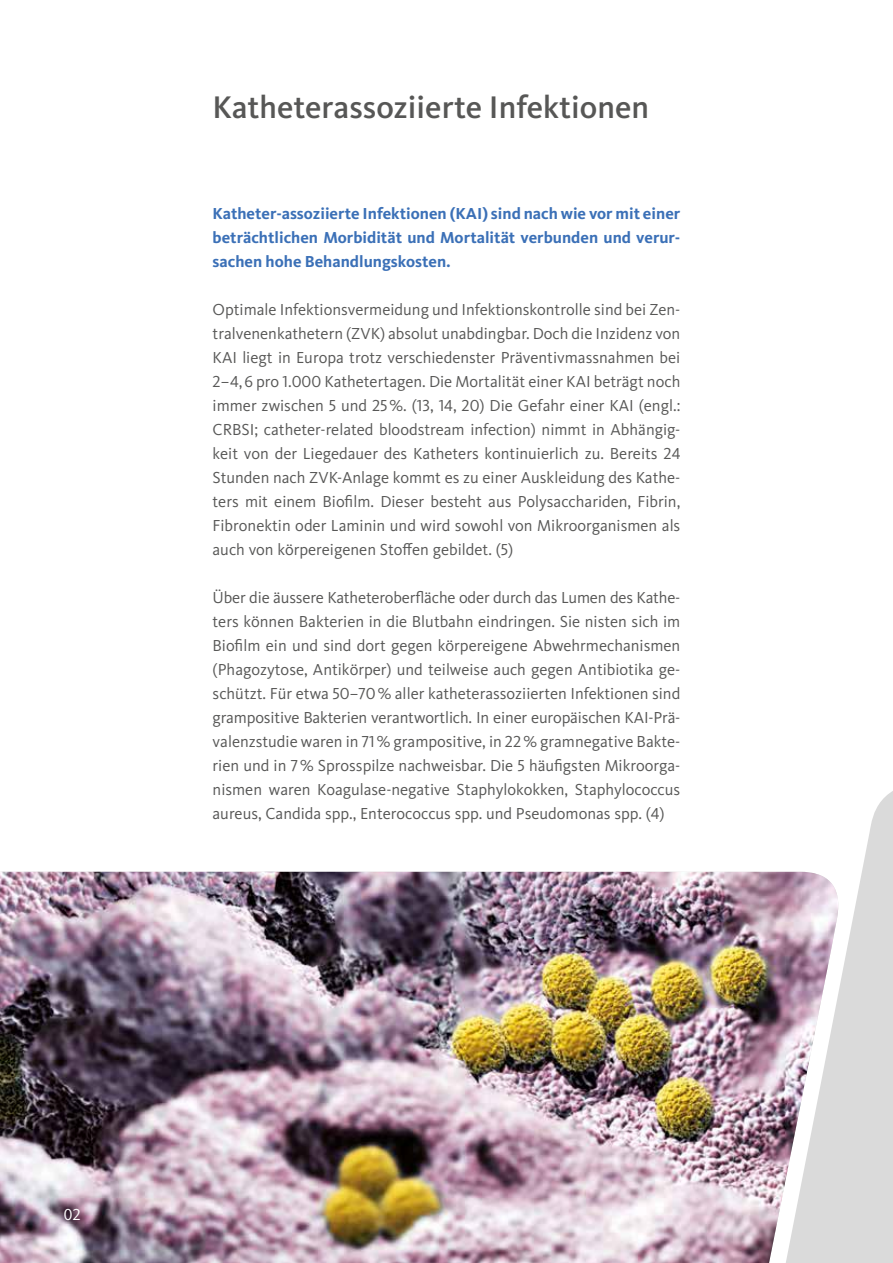
<style>
.page{position:relative;width:893px;height:1263px;background:#fff}
.page>*{position:absolute;margin:0;border:0;box-sizing:border-box;transform-origin:0 0}
.t1{font:500 32.4px "Kievit OT";color:#575756}
.t2{font:16.5px/24px "Kievit OT";color:#575756;text-align:justify}
.t3{font:700 16.5px/24px "Kievit OT";color:#3b70b7;text-align:justify}
.t4{font:16.5px "Kievit OT";color:#fff}
</style>
<div class="page">
<svg style="left:724px;top:791px;width:169px;height:472px;fill:#dadada"></svg>
<img style="left:0;top:872px;width:840px;height:391px">
<h1 class="t1" style="left:213px;top:88px;width:438px">Katheterassoziierte Infektionen</h1>
<p class="t3" style="left:213px;top:201px;width:469px">Katheter-assoziierte Infektionen (KAI) sind nach wie vor mit einer beträchtlichen Morbidität und Mortalität verbunden und verur&shy;sachen hohe Behandlungskosten.</p>
<p class="t2" style="left:213px;top:297px;width:469px">Optimale Infektionsvermeidung und Infektionskontrolle sind bei Zen&shy;tralvenenkathetern (ZVK) absolut unabdingbar. Doch die Inzidenz von KAI liegt in Europa trotz verschiedenster Präventivmassnahmen bei 2–4,6 pro 1.000 Kathetertagen. Die Mortalität einer KAI beträgt noch immer zwischen 5 und 25%. (13, 14, 20) Die Gefahr einer KAI (engl.:<br>CRBSI; catheter-related bloodstream infection) nimmt in Abhängig&shy;keit von der Liegedauer des Katheters kontinuierlich zu. Bereits 24<br>Stunden nach ZVK-Anlage kommt es zu einer Auskleidung des Kathe&shy;ters mit einem Biofilm. Dieser besteht aus Polysacchariden, Fibrin, Fibronektin oder Laminin und wird sowohl von Mikroorganismen als auch von körpereigenen Stoffen gebildet. (5)</p>
<p class="t2" style="left:213px;top:585px;width:469px">Über die äussere Katheteroberfläche oder durch das Lumen des Kathe&shy;ters können Bakterien in die Blutbahn eindringen. Sie nisten sich im Biofilm ein und sind dort gegen körpereigene Abwehrmechanismen (Phagozytose, Antikörper) und teilweise auch gegen Antibiotika ge&shy;schützt. Für etwa 50–70% aller katheterassoziierten Infektionen sind grampositive Bakterien verantwortlich. In einer europäischen KAI-Prä&shy;valenzstudie waren in 71% grampositive, in 22% gramnegative Bakte&shy;rien und in 7% Sprosspilze nachweisbar. Die 5 häufigsten Mikroorga&shy;nismen waren Koagulase-negative Staphylokokken, Staphylococcus aureus, Candida spp., Enterococcus spp. und Pseudomonas spp. (4)</p>
<p class="t4" style="left:64px;top:1205px;width:19px">02</p>
</div>
